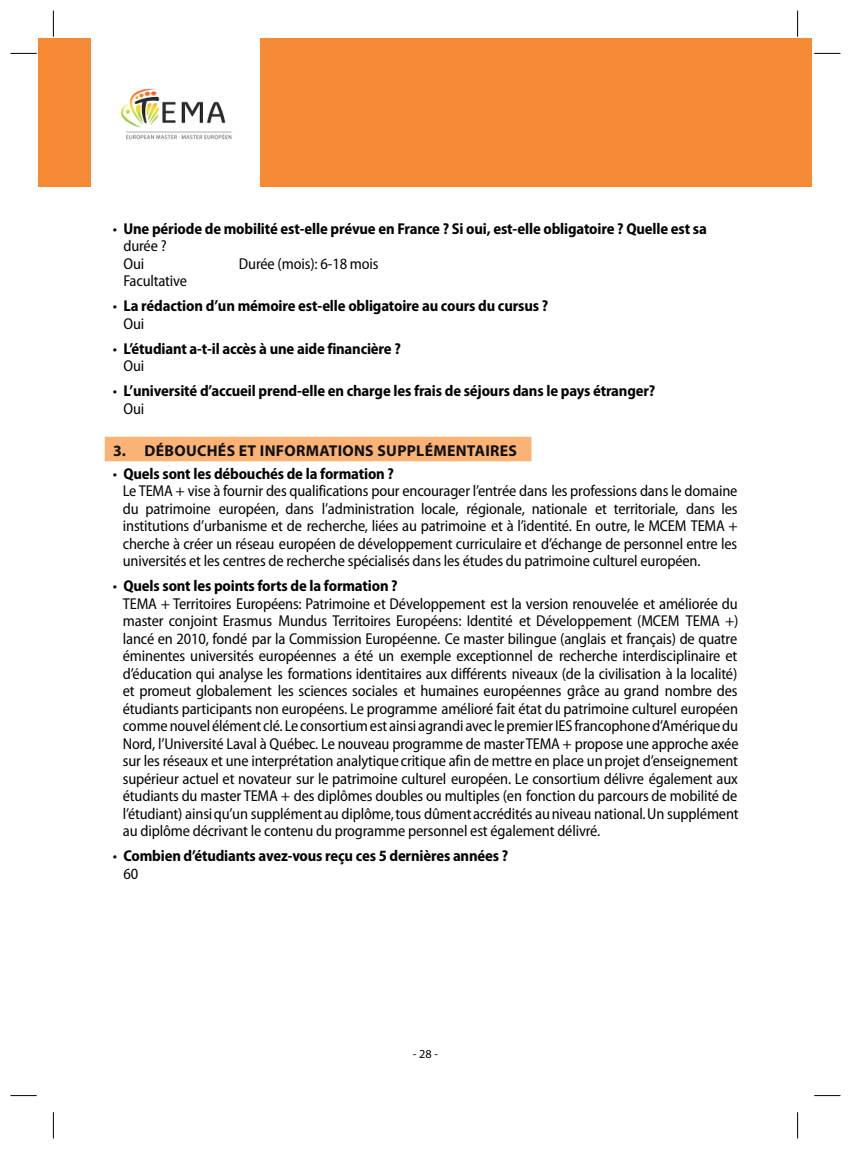
<style>
.page{position:relative;width:851px;height:1149px;background:#fff}
.page>*{position:absolute;margin:0;border:0;box-sizing:border-box;transform-origin:0 0}
.t1{font:semi-condensed 15.75px/17.5px "Myriad Pro";letter-spacing:-.01em;color:#030505}
.t2{font:700 semi-condensed 15.75px/17.5px "Myriad Pro";letter-spacing:-.01em;color:#030505}
.t3{font:700 15.75px "Myriad Pro";letter-spacing:.02em;color:#0e1012}
.t4{font:12.25px "Myriad Pro";color:#030505}
.s1{font-weight:400}
.s2{font-weight:700}
</style>
<div class="page">
<div style="left:38px;top:39px;width:774px;height:148px;background:#f58934"></div>
<div style="left:105px;top:437px;width:426px;height:24px;background:#fab375"></div>
<img style="left:91px;top:39px;width:169px;height:148px">
<svg style="left:10px;top:53px;width:27px;height:1px"></svg>
<svg style="left:53px;top:10px;width:1px;height:27px"></svg>
<svg style="left:797px;top:10px;width:1px;height:27px"></svg>
<svg style="left:814px;top:53px;width:26px;height:1px"></svg>
<svg style="left:10px;top:1095px;width:27px;height:1px"></svg>
<svg style="left:53px;top:1112px;width:1px;height:26px"></svg>
<svg style="left:814px;top:1095px;width:26px;height:1px"></svg>
<svg style="left:797px;top:1112px;width:1px;height:26px"></svg>
<p class="t2" style="left:123px;top:221px;width:585px;text-indent:-11px"><span class="s1">•</span> Une période de mobilité est-elle prévue en France ? Si oui, est-elle obligatoire ? Quelle est sa <span class="s1">durée ?<br>Oui</span></p>
<p class="t1" style="left:239px;top:256px;width:141px">Durée (mois): 6-18 mois</p>
<p class="t1" style="left:123px;top:274px;width:65px">Facultative</p>
<p class="t2" style="left:123px;top:299px;width:426px;text-indent:-11px"><span class="s1">•</span> La rédaction d’un mémoire est-elle obligatoire au cours du cursus ?<br><span class="s1">Oui</span></p>
<p class="t2" style="left:123px;top:341px;width:279px;text-indent:-11px"><span class="s1">•</span> L’étudiant a-t-il accès à une aide financière ?<br><span class="s1">Oui</span></p>
<p class="t2" style="left:123px;top:384px;width:533px;text-indent:-11px"><span class="s1">•</span> L’université d’accueil prend-elle en charge les frais de séjours dans le pays étranger?<br><span class="s1">Oui</span></p>
<p class="t3" style="left:113px;top:444px;width:405px">3. DÉBOUCHÉS ET INFORMATIONS SUPPLÉMENTAIRES</p>
<p class="t1" style="left:123px;top:466px;width:617px;text-indent:-10px">• <span class="s2">Quels sont les débouchés de la formation ?<br></span>Le TEMA + vise à fournir des qualifications pour encourager l’entrée dans les professions dans le domaine du patrimoine européen, dans l’administration locale, régionale, nationale et territoriale, dans les institutions d’urbanisme et de recherche, liées au patrimoine et à l’identité. En outre, le MCEM TEMA + cherche à créer un réseau européen de développement curriculaire et d’échange de personnel entre les universités et les centres de recherche spécialisés dans les études du patrimoine culturel européen.</p>
<p class="t1" style="left:123px;top:578px;width:617px;text-indent:-10px">• <span class="s2">Quels sont les points forts de la formation ?<br></span>TEMA + Territoires Européens: Patrimoine et Développement est la version renouvelée et améliorée du master conjoint Erasmus Mundus Territoires Européens: Identité et Développement (MCEM TEMA +) lancé en 2010, fondé par la Commission Européenne. Ce master bilingue (anglais et français) de quatre éminentes universités européennes a été un exemple exceptionnel de recherche interdisciplinaire et d’éducation qui analyse les formations identitaires aux différents niveaux (de la civilisation à la localité) et promeut globalement les sciences sociales et humaines européennes grâce au grand nombre des étudiants participants non européens. Le programme amélioré fait état du patrimoine culturel européen commenouvel élément clé. Le consortiumest ainsi agrandi avec lepremierIES francophoned’Amériquedu Nord, l’Université Laval à Québec. Le nouveau programme de masterTEMA + propose une approche axée sur les réseaux et une interprétation analytique critique afin de mettre en place unprojet d’enseignement supérieur actuel et novateur sur le patrimoine culturel européen. Le consortium délivre également aux étudiants du master TEMA + des diplômes doubles ou multiples (en fonction du parcours de mobilité de l’étudiant) ainsiqu’un supplémentau diplôme,tous dûmentaccrédités auniveau national.Un supplément au diplôme décrivant le contenu du programme personnel est également délivré.</p>
<p class="t2" style="left:123px;top:848px;width:386px;text-indent:-11px"><span class="s1">•</span> Combien d’étudiants avez-vous reçu ces 5 dernières années ?<br><span class="s1">60</span></p>
<p class="t4" style="left:413px;top:1048px;width:27px">-28-</p>
</div>
